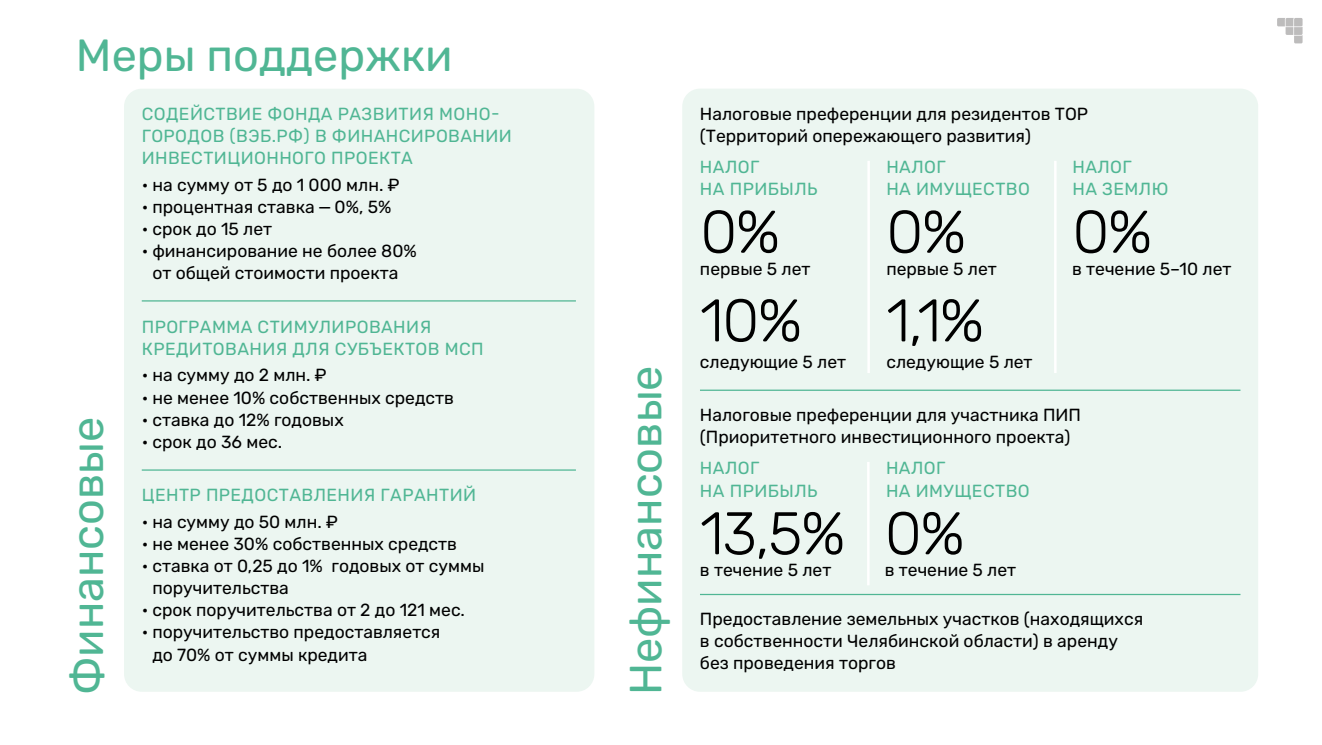
<style>
.page{position:relative;width:1322px;height:745px;background:#fff}
.page>*{position:absolute;margin:0;border:0;box-sizing:border-box;transform-origin:0 0}
.t1{font:300 60px "Rubik";color:#000}
.t2{font:45px "Rubik";color:#50b694}
.t3{font:17.5px/22.1px "Rubik";color:#000}
.t4{font:17.5px/22.1px "Rubik";letter-spacing:.025em;color:#50b694}
</style>
<div class="page">
<svg style="left:1277px;top:18px;width:26px;height:26px"></svg>
<div style="left:682px;top:89px;width:576px;height:602px;background:#ecf6f1;border-radius:18px"></div>
<div style="left:124px;top:89px;width:470px;height:602px;background:#ecf6f1;border-radius:18px"></div>
<hr style="left:867px;top:461px;width:2px;height:124px;background:#fff">
<hr style="left:867px;top:161px;width:3px;height:212px;background:#fff">
<hr style="left:1054px;top:161px;width:2px;height:212px;background:#fff">
<hr style="left:700px;top:389px;width:540px;height:1px;background:#50b694">
<hr style="left:142px;top:300px;width:434px;height:1px;background:#50b694">
<hr style="left:142px;top:469px;width:434px;height:1px;background:#50b694">
<hr style="left:700px;top:593px;width:540px;height:1px;background:#50b694">
<h2 class="t2" style="left:76px;top:30px;width:378px">Меры поддержки</h2>
<h2 class="t2" style="left:62px;top:694px;width:280px;rotate:-90deg">Финансовые</h2>
<p class="t4" style="left:142px;top:103px;width:372px">СОДЕЙСТВИЕ ФОНДА РАЗВИТИЯ МОНО-<br>ГОРОДОВ (ВЭБ.РФ) В ФИНАНСИРОВАНИИ<br>ИНВЕСТИЦИОННОГО ПРОЕКТА</p>
<p class="t3" style="left:142px;top:174px;width:259px">• на сумму от 5 до 1 000 млн. ₽</p>
<p class="t3" style="left:142px;top:196px;width:251px">• процентная ставка — 0%, 5%</p>
<p class="t3" style="left:142px;top:218px;width:132px">• срок до 15 лет</p>
<p class="t3" style="left:142px;top:240px;width:277px;text-align:center">• финансирование не более 80% от общей стоимости проекта</p>
<p class="t4" style="left:142px;top:315px;width:343px">ПРОГРАММА СТИМУЛИРОВАНИЯ<br>КРЕДИТОВАНИЯ ДЛЯ СУБЪЕКТОВ МСП</p>
<p class="t3" style="left:142px;top:364px;width:186px">• на сумму до 2 млн. ₽</p>
<p class="t3" style="left:142px;top:386px;width:314px">• не менее 10% собственных средств</p>
<p class="t3" style="left:142px;top:408px;width:204px">• ставка до 12% годовых</p>
<p class="t3" style="left:142px;top:431px;width:142px">• срок до 36 мес.</p>
<p class="t4" style="left:142px;top:484px;width:336px">ЦЕНТР ПРЕДОСТАВЛЕНИЯ ГАРАНТИЙ</p>
<p class="t3" style="left:142px;top:510px;width:198px">• на сумму до 50 млн. ₽</p>
<p class="t3" style="left:142px;top:532px;width:317px">• не менее 30% собственных средств</p>
<p class="t3" style="left:152px;top:555px;width:333px;text-indent:-11px">• ставка от 0,25 до 1% годовых от суммы поручительства</p>
<p class="t3" style="left:142px;top:599px;width:325px">• срок поручительства от 2 до 121 мес.</p>
<p class="t3" style="left:152px;top:621px;width:290px;text-indent:-11px">• поручительство предоставляется до 70% от суммы кредита</p>
<h2 class="t2" style="left:620px;top:694px;width:331px;rotate:-90deg">Нефинансовые</h2>
<p class="t3" style="left:700px;top:103px;width:390px">Налоговые преференции для резидентов ТОР (Территорий опережающего развития)</p>
<p class="t4" style="left:700px;top:156px;width:119px">НАЛОГ<br>НА ПРИБЫЛЬ</p>
<p class="t4" style="left:886px;top:156px;width:145px">НАЛОГ<br>НА ИМУЩЕСТВО</p>
<p class="t4" style="left:1072px;top:156px;width:97px">НАЛОГ<br>НА ЗЕМЛЮ</p>
<h1 class="t1" style="left:700px;top:198px;width:81px">0%</h1>
<h1 class="t1" style="left:886px;top:198px;width:81px">0%</h1>
<h1 class="t1" style="left:1072px;top:198px;width:81px">0%</h1>
<p class="t3" style="left:700px;top:258px;width:112px">первые 5 лет</p>
<p class="t3" style="left:886px;top:258px;width:112px">первые 5 лет</p>
<p class="t3" style="left:1072px;top:258px;width:161px">в течение 5–10 лет</p>
<h1 class="t1" style="left:700px;top:287px;width:104px">10%</h1>
<h1 class="t1" style="left:886px;top:287px;width:99px">1,1%</h1>
<p class="t3" style="left:700px;top:351px;width:148px">cледующие 5 лет</p>
<p class="t3" style="left:886px;top:351px;width:148px">cледующие 5 лет</p>
<p class="t3" style="left:700px;top:404px;width:383px">Налоговые преференции для участника ПИП (Приоритетного инвестиционного проекта)</p>
<p class="t4" style="left:700px;top:457px;width:119px">НАЛОГ<br>НА ПРИБЫЛЬ</p>
<p class="t4" style="left:886px;top:457px;width:145px">НАЛОГ<br>НА ИМУЩЕСТВО</p>
<h1 class="t1" style="left:885px;top:499px;width:81px">0%</h1>
<h1 class="t1" style="left:700px;top:499px;width:147px">13,5%</h1>
<p class="t3" style="left:700px;top:559px;width:133px">в течение 5 лет</p>
<p class="t3" style="left:885px;top:559px;width:133px">в течение 5 лет</p>
<p class="t3" style="left:700px;top:608px;width:445px">Предоставление земельных участков (находящихся в собственности Челябинской области) в аренду без проведения торгов</p>
</div>
